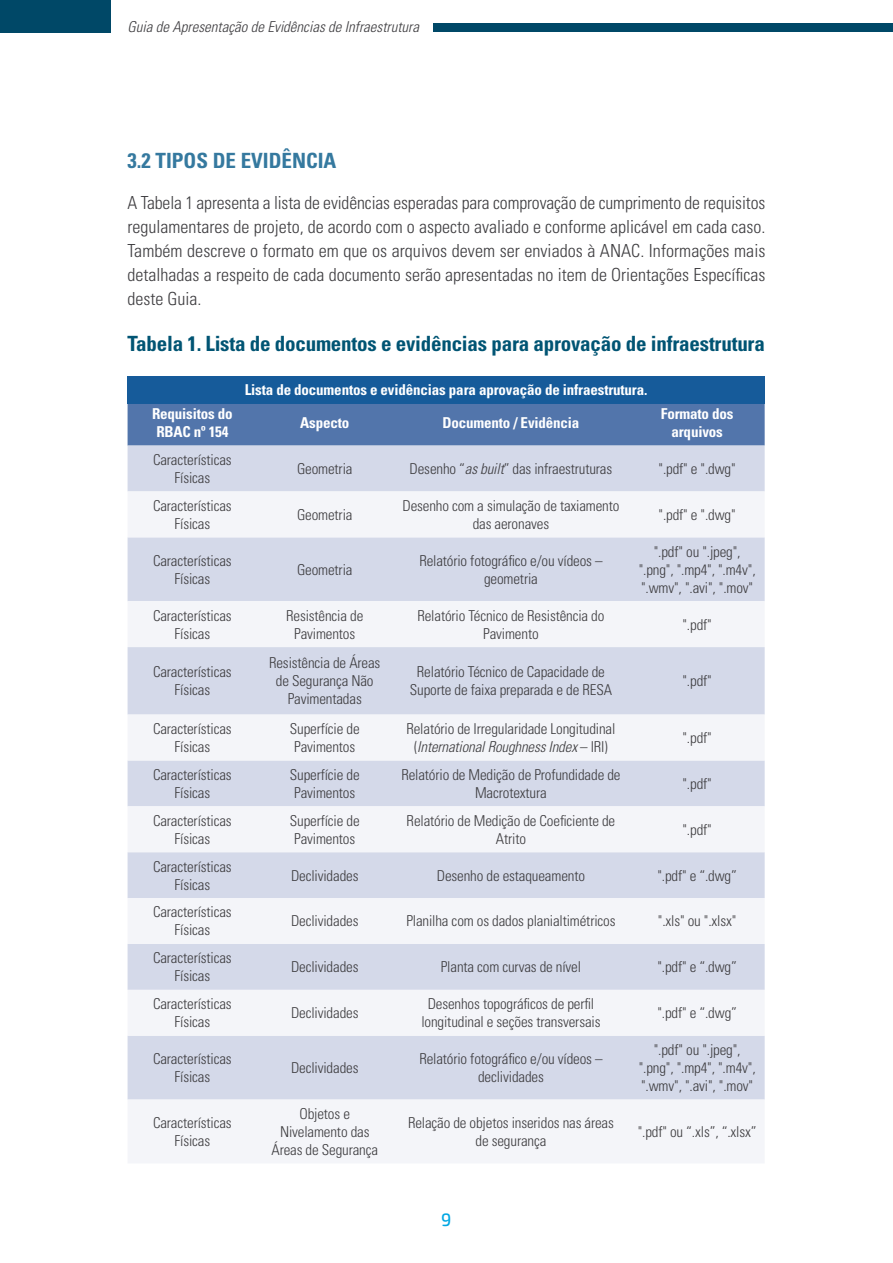
<style>
.page{position:relative;width:893px;height:1263px;background:#fff}
.page>*{position:absolute;margin:0;border:0;box-sizing:border-box;transform-origin:0 0}
.t1{font:700 condensed 21px "Univers LT Std";letter-spacing:-.01em;color:#005473}
.t2{font:700 condensed 21px "Univers LT Std";color:#35799f}
.t3{font:300 condensed 18px/24px "Univers LT Std";color:#3e3d40;text-align:justify}
.t4{font:500 18px "Exo 2";color:#00a7e3}
.t5{font:300 condensed 15px/18px "Univers LT Std";letter-spacing:-.01em;color:#3e3d40;text-align:center}
.t6{font:700 condensed 15px/18px "Univers LT Std";letter-spacing:-.01em;color:#fff}
.t7{font:italic 300 condensed 15px "Univers LT Std";color:#3e3d40}
.s1{font-style:italic}
</style>
<div class="page">
<div style="left:0;top:0;width:111px;height:33px;background:#004867"></div>
<div style="left:433px;top:24px;width:460px;height:8px;background:#004867"></div>
<div style="left:128px;top:376px;width:637px;height:28px;background:#165b9a"></div>
<div style="left:128px;top:404px;width:637px;height:42px;background:#5275ab"></div>
<div style="left:128px;top:446px;width:637px;height:45px;background:#d4d9e9"></div>
<svg style="left:128px;top:491px;width:637px;height:672px;fill:#f3f4f8"></svg>
<p class="t7" style="left:128px;top:18px;width:293px">Guia de Apresentação de Evidências de Infraestrutura</p>
<h1 class="t2" style="left:128px;top:148px;width:210px">3.2 TIPOS DE EVIDÊNCIA</h1>
<p class="t3" style="left:128px;top:191px;width:639px">A Tabela 1 apresenta a lista de evidências esperadas para comprovação de cumprimento de requisitos regulamentares de projeto, de acordo com o aspecto avaliado e conforme aplicável em cada caso.<br>Também descreve o formato em que os arquivos devem ser enviados à ANAC. Informações mais detalhadas a respeito de cada documento serão apresentadas no item de Orientações Específicas deste Guia.</p>
<h1 class="t1" style="left:128px;top:330px;width:639px">Tabela 1. Lista de documentos e evidências para aprovação de infraestrutura</h1>
<p class="t6" style="left:245px;top:381px;width:404px">Lista de documentos e evidências para aprovação de infraestrutura.</p>
<p class="t6" style="left:152px;top:405px;width:82px">Requisitos do<br>RBAC nº 154</p>
<p class="t6" style="left:300px;top:414px;width:51px">Aspecto</p>
<p class="t6" style="left:442px;top:414px;width:138px">Documento / Evidência</p>
<p class="t6" style="left:661px;top:405px;width:74px;text-align:center">Formato dos arquivos</p>
<p class="t5" style="left:153px;top:451px;width:80px">Características<br>Físicas</p>
<p class="t5" style="left:297px;top:460px;width:57px">Geometria</p>
<p class="t5" style="left:410px;top:460px;width:204px">Desenho “<span class="s1">as built</span>” das infraestruturas</p>
<p class="t5" style="left:659px;top:460px;width:79px">".pdf" e ".dwg"</p>
<p class="t5" style="left:153px;top:496px;width:80px">Características<br>Físicas</p>
<p class="t5" style="left:297px;top:505px;width:57px">Geometria</p>
<p class="t5" style="left:402px;top:496px;width:218px">Desenho com a simulação de taxiamento das aeronaves</p>
<p class="t5" style="left:659px;top:505px;width:79px">".pdf" e ".dwg"</p>
<p class="t5" style="left:153px;top:551px;width:80px">Características<br>Físicas</p>
<p class="t5" style="left:297px;top:560px;width:57px">Geometria</p>
<p class="t5" style="left:419px;top:551px;width:185px">Relatório fotográfico e/ou vídeos – geometria</p>
<p class="t5" style="left:639px;top:542px;width:118px">".pdf" ou ".jpeg", ".png", ".mp4", ".m4v", ".wmv", ".avi", ".mov"</p>
<p class="t5" style="left:153px;top:606px;width:80px">Características<br>Físicas</p>
<p class="t5" style="left:286px;top:606px;width:79px">Resistência de<br>Pavimentos</p>
<p class="t5" style="left:417px;top:606px;width:189px">Relatório Técnico de Resistência do<br>Pavimento</p>
<p class="t5" style="left:682px;top:615px;width:31px">".pdf"</p>
<p class="t5" style="left:153px;top:663px;width:80px">Características<br>Físicas</p>
<p class="t5" style="left:269px;top:654px;width:113px">Resistência de Áreas de Segurança Não<br>Pavimentadas</p>
<p class="t5" style="left:410px;top:663px;width:204px">Relatório Técnico de Capacidade de<br>Suporte de faixa preparada e de RESA</p>
<p class="t5" style="left:682px;top:672px;width:31px">".pdf"</p>
<p class="t5" style="left:153px;top:720px;width:80px">Características<br>Físicas</p>
<p class="t5" style="left:290px;top:720px;width:71px;text-align:left">Superfície de<br>Pavimentos</p>
<p class="t5" style="left:406px;top:720px;width:210px">Relatório de Irregularidade Longitudinal (<span class="s1">International Roughness Index</span> – IRI)</p>
<p class="t5" style="left:682px;top:729px;width:31px">".pdf"</p>
<p class="t5" style="left:153px;top:765px;width:80px">Características<br>Físicas</p>
<p class="t5" style="left:290px;top:765px;width:71px;text-align:left">Superfície de<br>Pavimentos</p>
<p class="t5" style="left:401px;top:765px;width:221px">Relatório de Medição de Profundidade de<br>Macrotextura</p>
<p class="t5" style="left:682px;top:774px;width:31px">".pdf"</p>
<p class="t5" style="left:153px;top:811px;width:80px">Características<br>Físicas</p>
<p class="t5" style="left:290px;top:811px;width:71px;text-align:left">Superfície de<br>Pavimentos</p>
<p class="t5" style="left:407px;top:811px;width:210px">Relatório de Medição de Coeficiente de<br>Atrito</p>
<p class="t5" style="left:682px;top:820px;width:31px">".pdf"</p>
<p class="t5" style="left:153px;top:857px;width:80px">Características<br>Físicas</p>
<p class="t5" style="left:291px;top:866px;width:69px">Declividades</p>
<p class="t5" style="left:437px;top:866px;width:150px">Desenho de estaqueamento</p>
<p class="t5" style="left:657px;top:866px;width:81px">".pdf" e “.dwg”</p>
<p class="t5" style="left:153px;top:903px;width:80px">Características<br>Físicas</p>
<p class="t5" style="left:291px;top:912px;width:69px">Declividades</p>
<p class="t5" style="left:406px;top:912px;width:211px">Planilha com os dados planialtimétricos</p>
<p class="t5" style="left:658px;top:912px;width:80px">".xls" ou ".xlsx"</p>
<p class="t5" style="left:153px;top:949px;width:80px">Características<br>Físicas</p>
<p class="t5" style="left:291px;top:958px;width:69px">Declividades</p>
<p class="t5" style="left:441px;top:958px;width:142px">Planta com curvas de nível</p>
<p class="t5" style="left:657px;top:958px;width:81px">".pdf" e “.dwg”</p>
<p class="t5" style="left:153px;top:995px;width:80px">Características<br>Físicas</p>
<p class="t5" style="left:291px;top:1004px;width:69px">Declividades</p>
<p class="t5" style="left:421px;top:995px;width:181px">Desenhos topográficos de perfil longitudinal e seções transversais</p>
<p class="t5" style="left:657px;top:1004px;width:81px">".pdf" e “.dwg”</p>
<p class="t5" style="left:153px;top:1050px;width:80px">Características<br>Físicas</p>
<p class="t5" style="left:291px;top:1059px;width:69px">Declividades</p>
<p class="t5" style="left:419px;top:1050px;width:185px">Relatório fotográfico e/ou vídeos – declividades</p>
<p class="t5" style="left:639px;top:1041px;width:118px">".pdf" ou ".jpeg", ".png", ".mp4", ".m4v", ".wmv", ".avi", ".mov"</p>
<p class="t5" style="left:153px;top:1114px;width:80px">Características<br>Físicas</p>
<p class="t5" style="left:271px;top:1105px;width:108px">Objetos e<br>Nivelamento das<br>Áreas de Segurança</p>
<p class="t5" style="left:408px;top:1114px;width:207px">Relação de objetos inseridos nas áreas de segurança</p>
<p class="t5" style="left:638px;top:1123px;width:120px">".pdf" ou “.xls”, “.xlsx”</p>
<p class="t4" style="left:441px;top:1209px;width:12px">9</p>
</div>
